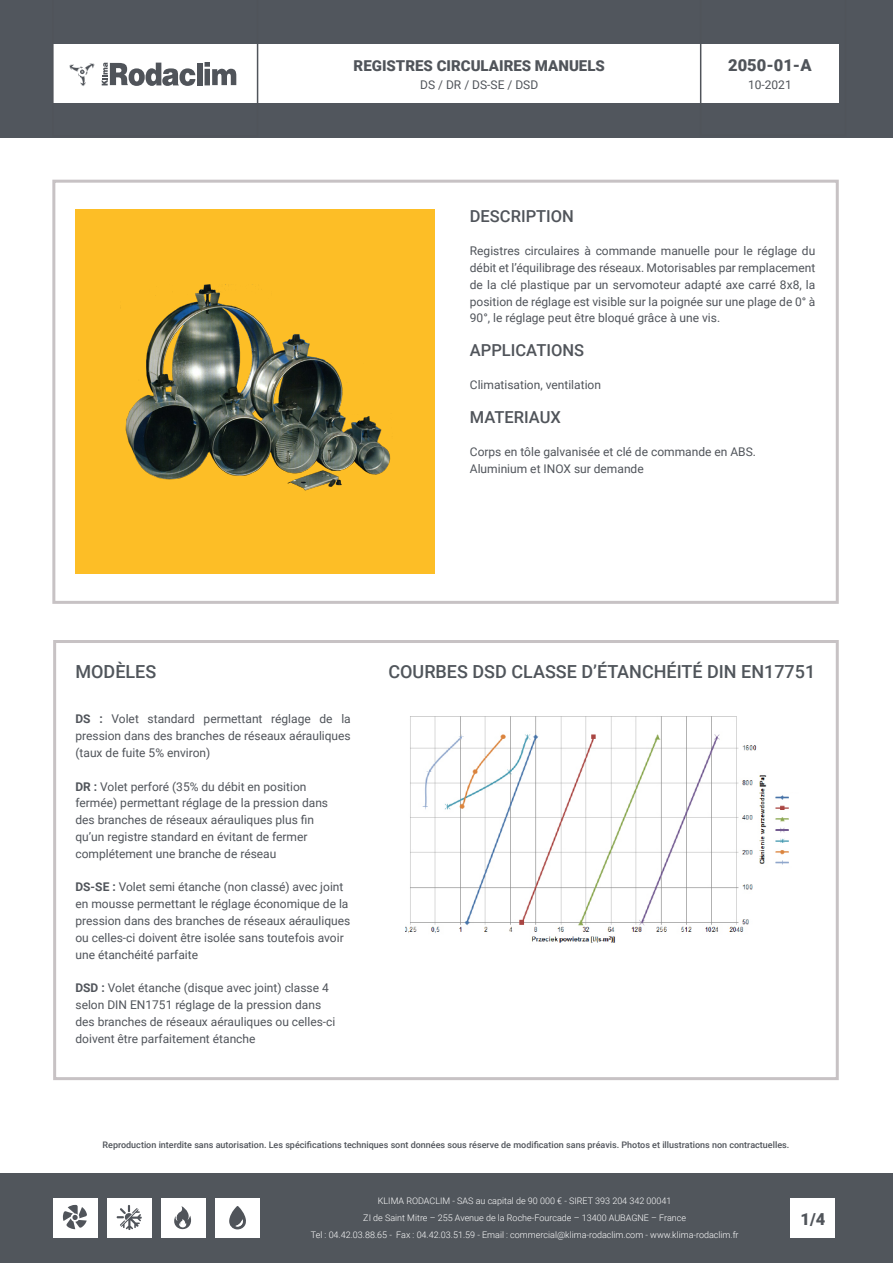
<style>
.page{position:relative;width:893px;height:1263px;background:#fff}
.page>*{position:absolute;margin:0;border:0;box-sizing:border-box;transform-origin:0 0}
.t1{font:500 18px "Roboto";color:#50555b}
.Sub_Titlle_3{font:500 16.5px "Roboto";color:#50545a}
.Sub_Titlle_3-2{font:900 16.5px "Roboto";color:#50545a}
.Sub_Titlle_3-3{font:900 15px "Roboto";color:#50545a}
.Sub_Titlle_3-4{font:12px/16.8px "Roboto";color:#50545a}
.Sub_Titlle_3-5{font:300 9px "Roboto";color:#fff}
.Sub_Titlle_3-6{font:500 9px "Roboto";color:#50545a}
.s1{font-weight:700}
</style>
<div class="page">
<div style="left:53px;top:640px;width:786px;height:440px;border:3px solid #c7c2c4"></div>
<div style="left:52px;top:180px;width:787px;height:424px;border:3px solid #c7c2c4"></div>
<div style="left:0;top:0;width:893px;height:137px;background:#51565d"></div>
<div style="left:53px;top:45px;width:786px;height:58px;background:#fff"></div>
<div style="left:0;top:1174px;width:893px;height:89px;background:#51565c"></div>
<svg style="left:700px;top:44px;width:139px;height:59px"></svg>
<svg style="left:53px;top:44px;width:205px;height:59px"></svg>
<div style="left:53px;top:1198px;width:44px;height:40px;background:#fff"></div>
<div style="left:107px;top:1198px;width:44px;height:40px;background:#fff"></div>
<div style="left:161px;top:1198px;width:44px;height:40px;background:#fff"></div>
<div style="left:215px;top:1198px;width:44px;height:40px;background:#fff"></div>
<svg style="left:63px;top:1205px;width:24px;height:24px"></svg>
<svg style="left:174px;top:1206px;width:17px;height:23px"></svg>
<svg style="left:117px;top:1205px;width:25px;height:25px"></svg>
<svg style="left:229px;top:1206px;width:17px;height:23px"></svg>
<div style="left:790px;top:1198px;width:45px;height:40px;background:#fff"></div>
<div style="left:75px;top:209px;width:360px;height:365px;background:#fdbe26"></div>
<img style="left:120px;top:285px;width:271px;height:206px">
<img style="left:405px;top:716px;width:384px;height:227px">
<p class="Sub_Titlle_3-3" style="left:354px;top:55px;width:253px">REGISTRES CIRCULAIRES MANUELS</p>
<p class="Sub_Titlle_3-4" style="left:420px;top:75px;width:120px">DS / DR / DS-SE / DSD</p>
<p class="Sub_Titlle_3-2" style="left:728px;top:53px;width:85px">2050-01-A</p>
<p class="Sub_Titlle_3-4" style="left:748px;top:76px;width:45px">10-2021</p>
<p class="Sub_Titlle_3" style="left:470px;top:204px;width:106px">DESCRIPTION</p>
<p class="Sub_Titlle_3-4" style="left:470px;top:242px;width:347px;text-align:justify">Registres circulaires à commande manuelle pour le réglage du débit et l’équilibrage des réseaux. Motorisables par remplacement de la clé plastique par un servomoteur adapté axe carré 8x8, la position de réglage est visible sur la poignée sur une plage de 0° à 90°, le réglage peut être bloqué grâce à une vis.</p>
<p class="Sub_Titlle_3" style="left:470px;top:338px;width:116px">APPLICATIONS</p>
<p class="Sub_Titlle_3-4" style="left:470px;top:376px;width:133px">Climatisation, ventilation</p>
<p class="Sub_Titlle_3" style="left:470px;top:405px;width:93px">MATERIAUX</p>
<p class="Sub_Titlle_3-4" style="left:470px;top:443px;width:288px">Corps en tôle galvanisée et clé de commande en ABS.<br>Aluminium et INOX sur demande</p>
<p class="t1" style="left:75px;top:659px;width:82px">MODÈLES</p>
<p class="t1" style="left:388px;top:659px;width:428px">COURBES DSD CLASSE D’ÉTANCHÉITÉ DIN EN17751</p>
<p class="Sub_Titlle_3-4" style="left:75px;top:710px;width:277px;text-align:justify"><span class="s1">DS :</span> Volet standard permettant réglage de la pression dans des branches de réseaux aérauliques (taux de fuite 5% environ)</p>
<p class="Sub_Titlle_3-4" style="left:75px;top:777px;width:254px"><span class="s1">DR :</span> Volet perforé (35% du débit en position fermée) permettant réglage de la pression dans des branches de réseaux aérauliques plus fin qu’un registre standard en évitant de fermer complétement une branche de réseau</p>
<p class="Sub_Titlle_3-4" style="left:75px;top:878px;width:276px"><span class="s1">DS-SE :</span> Volet semi étanche (non classé) avec joint en mousse permettant le réglage économique de la pression dans des branches de réseaux aérauliques ou celles-ci doivent être isolée sans toutefois avoir une étanchéité parfaite</p>
<p class="Sub_Titlle_3-4" style="left:75px;top:979px;width:261px"><span class="s1">DSD :</span> Volet étanche (disque avec joint) classe 4 selon DIN EN1751 réglage de la pression dans des branches de réseaux aérauliques ou celles-ci doivent être parfaitement étanche</p>
<p class="Sub_Titlle_3-6" style="left:103px;top:1139px;width:688px">Reproduction interdite sans autorisation. Les spécifications techniques sont données sous réserve de modification sans préavis. Photos et illustrations non contractuelles.</p>
<p class="Sub_Titlle_3-5" style="left:378px;top:1195px;width:295px">KLIMA RODACLIM - SAS au capital de 90 000 € - SIRET 393 204 342 00041</p>
<p class="Sub_Titlle_3-5" style="left:363px;top:1211px;width:324px">ZI de Saint Mitre – 255 Avenue de la Roche-Fourcade – 13400 AUBAGNE – France</p>
<p class="Sub_Titlle_3-5" style="left:311px;top:1228px;width:429px">Tel : 04.42.03.88.65 - Fax : 04.42.03.51.59 - Email : commercial@klima-rodaclim.com - www.klima-rodaclim.fr</p>
<p class="Sub_Titlle_3-2" style="left:800px;top:1207px;width:26px">1/4</p>
</div>
